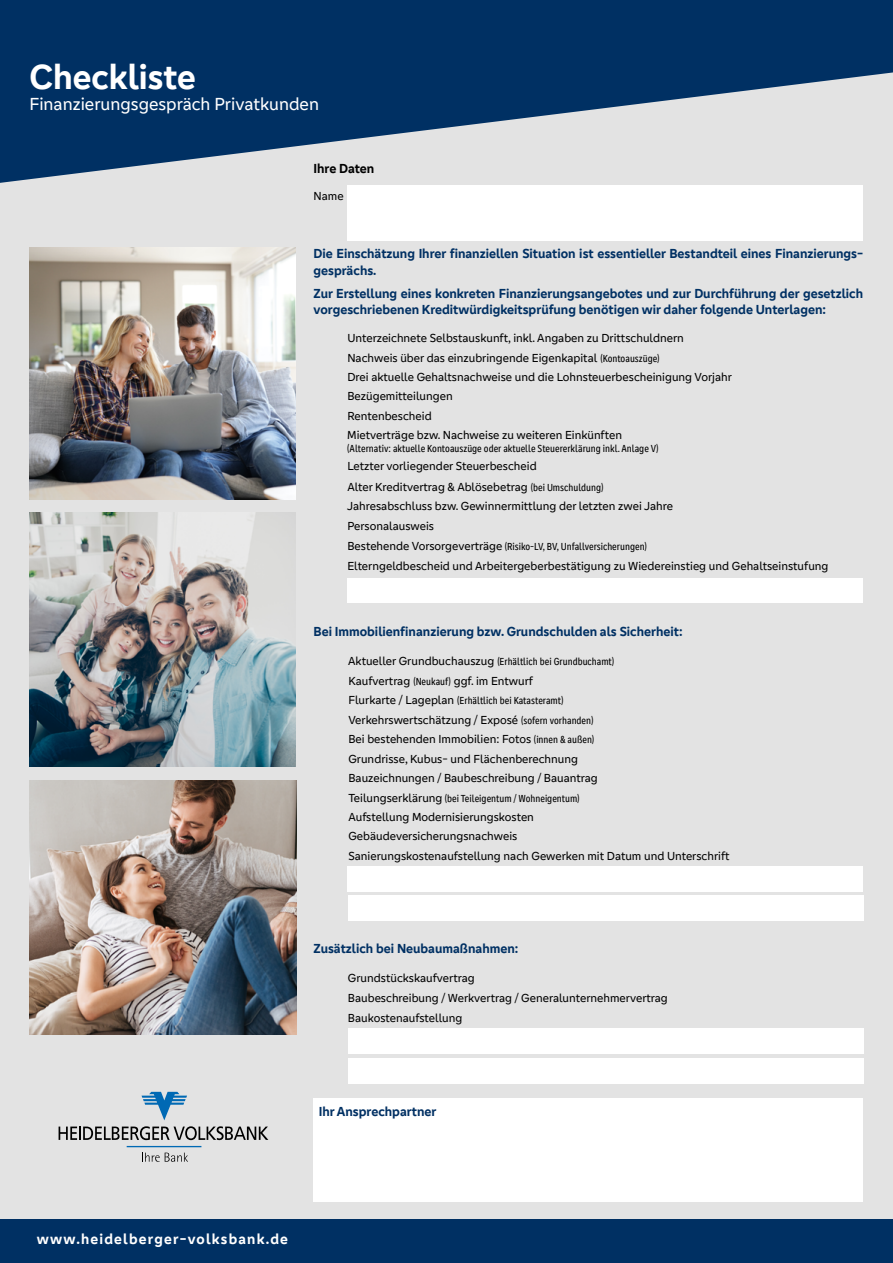
<style>
.page{position:relative;width:893px;height:1263px;background:#fff}
.page>*{position:absolute;margin:0;border:0;box-sizing:border-box;transform-origin:0 0}
.t1{font:700 36px "Genos GFG";color:#fff}
.t2{font:18px "Genos GFG";color:#fff}
.t3{font:700 15px "Genos GFG";letter-spacing:.08em;color:#fff}
.t4{font:700 13.5px/16.2px "Genos GFG";color:#003063}
.t5{font:700 13.5px "Genos GFG";letter-spacing:-.005em;color:#000}
.t6{font:12px/20px "Genos GFG";color:#000}
.t7{font:condensed 10.5px "Genos GFG";color:#000}
.s1{font-stretch:condensed;font-size:10.5px}
.s2{font-stretch:normal;font-size:12px}
</style>
<div class="page">
<div style="left:0;top:0;width:893px;height:1219px;background:#e3e3e3"></div>
<svg style="left:0;top:0;width:893px;height:183px;fill:#003063"></svg>
<div style="left:0;top:1219px;width:893px;height:44px;background:#003063"></div>
<svg style="left:59px;top:1126px;width:209px;height:14px"></svg>
<svg style="left:142px;top:1092px;width:45px;height:28px"></svg>
<hr style="left:127px;top:1146px;width:74px;height:1px;background:#0069b4">
<svg style="left:142px;top:1152px;width:46px;height:10px"></svg>
<div style="left:314px;top:1098px;width:549px;height:104px;background:#fff"></div>
<div style="left:347px;top:185px;width:516px;height:56px;background:#fff"></div>
<div style="left:347px;top:578px;width:516px;height:25px;background:#fff"></div>
<div style="left:348px;top:866px;width:515px;height:25px;background:#fff"></div>
<div style="left:348px;top:895px;width:515px;height:25px;background:#fff"></div>
<div style="left:348px;top:1029px;width:515px;height:25px;background:#fff"></div>
<div style="left:348px;top:1059px;width:515px;height:25px;background:#fff"></div>
<img style="left:30px;top:781px;width:266px;height:254px">
<img style="left:30px;top:512px;width:266px;height:254px">
<img style="left:30px;top:248px;width:266px;height:251px">
<h1 class="t1" style="left:29px;top:56px;width:168px">Checkliste</h1>
<h2 class="t2" style="left:29px;top:94px;width:291px">Finanzierungsgespräch Privatkunden</h2>
<p class="t5" style="left:314px;top:160px;width:62px">Ihre Daten</p>
<p class="t6" style="left:314px;top:186px;width:32px">Name</p>
<p class="t4" style="left:314px;top:246px;width:551px">Die Einschätzung Ihrer finanziellen Situation ist essentieller Bestandteil eines Finanzierungs&shy;gesprächs.</p>
<p class="t4" style="left:314px;top:285px;width:551px">Zur Erstellung eines konkreten Finanzierungsangebotes und zur Durchführung der gesetzlich vorgeschriebenen Kreditwürdigkeitsprüfung benötigen wir daher folgende Unterlagen:</p>
<p class="t6" style="left:347px;top:328px;width:338px">Unterzeichnete Selbstauskunft, inkl. Angaben zu Drittschuldnern<br>Nachweis über das einzubringende Eigenkapital <span class="s1">(Kontoauszüge)</span></p>
<p class="t6" style="left:347px;top:367px;width:386px;line-height:19.4px">Drei aktuelle Gehaltsnachweise und die Lohnsteuerbescheinigung Vorjahr Bezügemitteilungen<br>Rentenbescheid<br>Mietverträge bzw. Nachweise zu weiteren Einkünften</p>
<p class="t7" style="left:347px;top:442px;width:313px">(Alternativ: aktuelle Kontoauszüge oder aktuelle Steuererklärung inkl. Anlage V)</p>
<p class="t6" style="left:347px;top:456px;width:257px;line-height:20.5px">Letzter vorliegender Steuerbescheid<br>Alter Kreditvertrag &amp; Ablösebetrag <span class="s1">(bei Umschuldung)</span></p>
<p class="t6" style="left:347px;top:496px;width:327px">Jahresabschluss bzw. Gewinnermittlung der letzten zwei Jahre<br>Personalausweis</p>
<p class="t7" style="left:347px;top:540px;width:301px"><span class="s2">Bestehende Vorsorgeverträge</span> (Risiko-LV, BV, Unfallversicherungen)</p>
<p class="t6" style="left:347px;top:556px;width:483px">Elterngeldbescheid und Arbeitergeberbestätigung zu Wiedereinstieg und Gehaltseinstufung</p>
<p class="t4" style="left:314px;top:624px;width:371px">Bei Immobilienfinanzierung bzw. Grundschulden als Sicherheit:</p>
<p class="t7" style="left:348px;top:656px;width:268px"><span class="s2">Aktueller Grundbuchauszug</span> (Erhältlich bei Grundbuchamt)</p>
<p class="t6" style="left:348px;top:671px;width:186px">Kaufvertrag <span class="s1">(Neukauf)</span> ggf. im Entwurf</p>
<p class="t7" style="left:348px;top:695px;width:217px"><span class="s2">Flurkarte / Lageplan</span> (Erhältlich bei Katasteramt)</p>
<p class="t6" style="left:348px;top:710px;width:251px;line-height:19.5px">Verkehrswertschätzung / Exposé <span class="s1">(sofern vorhanden)<br></span>Bei bestehenden Immobilien: Fotos <span class="s1">(innen &amp; außen)<br></span>Grundrisse, Kubus- und Flächenberechnung Bauzeichnungen / Baubeschreibung / Bauantrag</p>
<p class="t7" style="left:348px;top:792px;width:233px"><span class="s2">Teilungserklärung</span> (bei Teileigentum / Wohneigentum)</p>
<p class="t6" style="left:348px;top:807px;width:383px;line-height:19.2px">Aufstellung Modernisierungskosten<br>Gebäudeversicherungsnachweis<br>Sanierungskostenaufstellung nach Gewerken mit Datum und Unterschrift</p>
<p class="t4" style="left:314px;top:940px;width:206px">Zusätzlich bei Neubaumaßnahmen:</p>
<p class="t6" style="left:348px;top:988px;width:321px">Baubeschreibung / Werkvertrag / Generalunternehmervertrag<br>Baukostenaufstellung</p>
<p class="t6" style="left:348px;top:968px;width:128px">Grundstückskaufvertrag</p>
<p class="t4" style="left:319px;top:1104px;width:119px">Ihr Ansprechpartner</p>
<p class="t3" style="left:37px;top:1230px;width:253px">www.heidelberger-volksbank.de</p>
</div>
